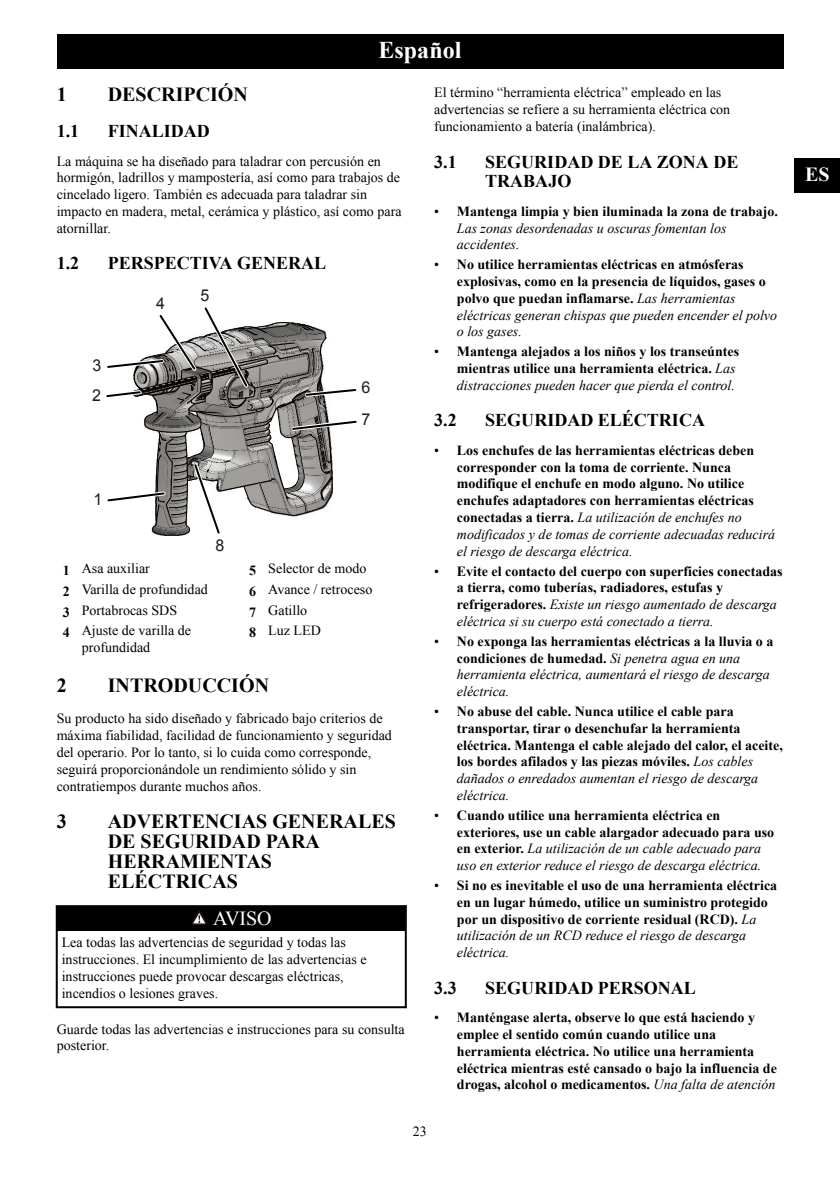
<style>
.page{position:relative;width:840px;height:1191px;background:#fff}
.page>*{position:absolute;margin:0;border:0;box-sizing:border-box;transform-origin:0 0}
.t1{font:700 24px "Times New Roman";color:#fff}
.t2{font:700 20px/20px "Times New Roman";color:#000}
.t3{font:20px "Times New Roman";color:#fff}
.t4{font:700 20px "Times New Roman";color:#fff}
.t5{font:700 18px/19.8px "Times New Roman";color:#000}
.t6{font:16.4px/32.6px "Arial";color:#221c1b}
.t7{font:700 14px/16.8px "Times New Roman";color:#000}
.t8{font:14px/16.8px "Times New Roman";color:#000}
.t9{font:italic 14px/16.8px "Times New Roman";color:#000}
.s1{font-weight:700}
.s2{font-style:normal}
.s3{font-weight:700;font-style:normal}
.s4{font-weight:400}
.s5{font-weight:400;font-style:italic}
</style>
<div class="page">
<div style="left:58px;top:907px;width:346px;height:24px;background:#000"></div>
<svg style="left:191px;top:911px;width:16px;height:14px"></svg>
<hr style="left:56px;top:905px;width:349px;height:2px;background:#000">
<hr style="left:56px;top:905px;width:2px;height:26px;background:#000">
<hr style="left:404px;top:905px;width:2px;height:26px;background:#000">
<hr style="left:56px;top:1006px;width:349px;height:2px;background:#000">
<hr style="left:56px;top:930px;width:2px;height:78px;background:#000">
<hr style="left:404px;top:930px;width:2px;height:78px;background:#000">
<div style="left:57px;top:34px;width:725px;height:34px;background:#000"></div>
<div style="left:794px;top:159px;width:45px;height:34px;background:#000"></div>
<svg style="left:106px;top:307px;width:251px;height:229px"></svg>
<h1 class="t1" style="left:378px;top:33px;width:84px">Español</h1>
<h2 class="t2" style="left:57px;top:84px;width:12px">1</h2>
<h2 class="t2" style="left:108px;top:84px;width:141px">DESCRIPCIÓN</h2>
<p class="t5" style="left:57px;top:121px;width:24px">1.1</p>
<p class="t5" style="left:108px;top:121px;width:103px">FINALIDAD</p>
<p class="t8" style="left:57px;top:152px;width:346px">La máquina se ha diseñado para taladrar con percusión en hormigón, ladrillos y mampostería, así como para trabajos de cincelado ligero. También es adecuada para taladrar sin impacto en madera, metal, cerámica y plástico, así como para atornillar.</p>
<p class="t5" style="left:57px;top:253px;width:24px">1.2</p>
<p class="t5" style="left:108px;top:253px;width:220px">PERSPECTIVA GENERAL</p>
<p class="t6" style="left:92px;top:349px;width:10px">3</p>
<p class="t6" style="left:92px;top:379px;width:10px">2</p>
<p class="t6" style="left:156px;top:287px;width:10px">4</p>
<p class="t6" style="left:200px;top:279px;width:10px">5</p>
<p class="t6" style="left:361px;top:371px;width:10px">6<br>7</p>
<p class="t6" style="left:93px;top:483px;width:10px">1</p>
<p class="t8" style="left:63px;top:558px;width:146px;line-height:20.8px"><span class="s1">1</span> Asa auxiliar<br><span class="s1">2</span> Varilla de profundidad<br><span class="s1">3</span> Portabrocas SDS<br><span class="s1">4</span> Ajuste de varilla de</p>
<p class="t8" style="left:82px;top:639px;width:70px">profundidad</p>
<p class="t6" style="left:215px;top:529px;width:10px">8</p>
<p class="t8" style="left:249px;top:558px;width:124px;line-height:20.8px"><span class="s1">5</span> Selector de modo<br><span class="s1">6</span> Avance / retroceso<br><span class="s1">7</span> Gatillo<br><span class="s1">8</span> Luz LED</p>
<h2 class="t2" style="left:57px;top:675px;width:11px">2</h2>
<h2 class="t2" style="left:108px;top:675px;width:163px">INTRODUCCIÓN</h2>
<p class="t8" style="left:57px;top:710px;width:336px">Su producto ha sido diseñado y fabricado bajo criterios de máxima fiabilidad, facilidad de funcionamiento y seguridad del operario. Por lo tanto, si lo cuida como corresponde, seguirá proporcionándole un rendimiento sólido y sin contratiempos durante muchos años.</p>
<h2 class="t2" style="left:57px;top:810px;width:12px">3</h2>
<h2 class="t2" style="left:108px;top:810px;width:289px">ADVERTENCIAS GENERALES<br>DE SEGURIDAD PARA<br>HERRAMIENTAS<br>ELÉCTRICAS</h2>
<h2 class="t3" style="left:213px;top:905px;width:60px">AVISO</h2>
<p class="t8" style="left:62px;top:934px;width:306px">Lea todas las advertencias de seguridad y todas las instrucciones. El incumplimiento de las advertencias e instrucciones puede provocar descargas eléctricas, incendios o lesiones graves.</p>
<p class="t8" style="left:57px;top:1020px;width:349px">Guarde todas las advertencias e instrucciones para su consulta posterior.</p>
<p class="t8" style="left:434px;top:84px;width:297px">El término “herramienta eléctrica” empleado en las advertencias se refiere a su herramienta eléctrica con funcionamiento a batería (inalámbrica).</p>
<p class="t5" style="left:434px;top:151px;width:24px">3.1</p>
<p class="t5" style="left:485px;top:151px;width:255px">SEGURIDAD DE LA ZONA DE<br>TRABAJO</p>
<p class="t9" style="left:456px;top:202px;width:322px;text-indent:-23px"><span class="s2">•</span> <span class="s3">Mantenga limpia y bien iluminada la zona de trabajo.<br></span>Las zonas desordenadas u oscuras fomentan los accidentes.</p>
<p class="t7" style="left:456px;top:256px;width:321px;text-indent:-23px"><span class="s4">•</span> No utilice herramientas eléctricas en atmósferas explosivas, como en la presencia de líquidos, gases o polvo que puedan inflamarse. <span class="s5">Las herramientas eléctricas generan chispas que pueden encender el polvo o los gases.</span></p>
<p class="t7" style="left:456px;top:343px;width:283px;text-indent:-23px"><span class="s4">•</span> Mantenga alejados a los niños y los transeúntes mientras utilice una herramienta eléctrica. <span class="s5">Las distracciones pueden hacer que pierda el control.</span></p>
<p class="t5" style="left:434px;top:410px;width:24px">3.2</p>
<p class="t5" style="left:485px;top:410px;width:221px">SEGURIDAD ELÉCTRICA</p>
<p class="t7" style="left:456px;top:441px;width:319px;text-indent:-23px"><span class="s4">•</span> Los enchufes de las herramientas eléctricas deben corresponder con la toma de corriente. Nunca modifique el enchufe en modo alguno. No utilice enchufes adaptadores con herramientas eléctricas conectadas a tierra. <span class="s5">La utilización de enchufes no modificados y de tomas de corriente adecuadas reducirá el riesgo de descarga eléctrica.</span></p>
<p class="t7" style="left:456px;top:562px;width:327px;text-indent:-23px"><span class="s4">•</span> Evite el contacto del cuerpo con superficies conectadas a tierra, como tuberías, radiadores, estufas y refrigeradores. <span class="s5">Existe un riesgo aumentado de descarga eléctrica si su cuerpo está conectado a tierra.</span></p>
<p class="t9" style="left:456px;top:632px;width:318px;text-indent:-23px"><span class="s2">•</span> <span class="s3">No exponga las herramientas eléctricas a la lluvia o a condiciones de humedad.</span> Si penetra agua en una herramienta eléctrica, aumentará el riesgo de descarga eléctrica.</p>
<p class="t7" style="left:456px;top:702px;width:327px;text-indent:-23px"><span class="s4">•</span> No abuse del cable. Nunca utilice el cable para transportar, tirar o desenchufar la herramienta eléctrica. Mantenga el cable alejado del calor, el aceite, los bordes afilados y las piezas móviles. <span class="s5">Los cables dañados o enredados aumentan el riesgo de descarga eléctrica.</span></p>
<p class="t7" style="left:456px;top:806px;width:319px;text-indent:-23px"><span class="s4">•</span> Cuando utilice una herramienta eléctrica en exteriores, use un cable alargador adecuado para uso en exterior. <span class="s5">La utilización de un cable adecuado para uso en exterior reduce el riesgo de descarga eléctrica.</span></p>
<p class="t7" style="left:456px;top:876px;width:322px;text-indent:-23px"><span class="s4">•</span> Si no es inevitable el uso de una herramienta eléctrica en un lugar húmedo, utilice un suministro protegido por un dispositivo de corriente residual (RCD). <span class="s5">La utilización de un RCD reduce el riesgo de descarga eléctrica.</span></p>
<p class="t5" style="left:434px;top:977px;width:24px">3.3</p>
<p class="t5" style="left:485px;top:977px;width:212px">SEGURIDAD PERSONAL</p>
<p class="t7" style="left:456px;top:1008px;width:321px;text-indent:-23px"><span class="s4">•</span> Manténgase alerta, observe lo que está haciendo y emplee el sentido común cuando utilice una herramienta eléctrica. No utilice una herramienta eléctrica mientras esté cansado o bajo la influencia de drogas, alcohol o medicamentos. <span class="s5">Una falta de atención</span></p>
<p class="t8" style="left:413px;top:1122px;width:15px">23</p>
<h2 class="t4" style="left:804px;top:161px;width:26px">ES</h2>
</div>
